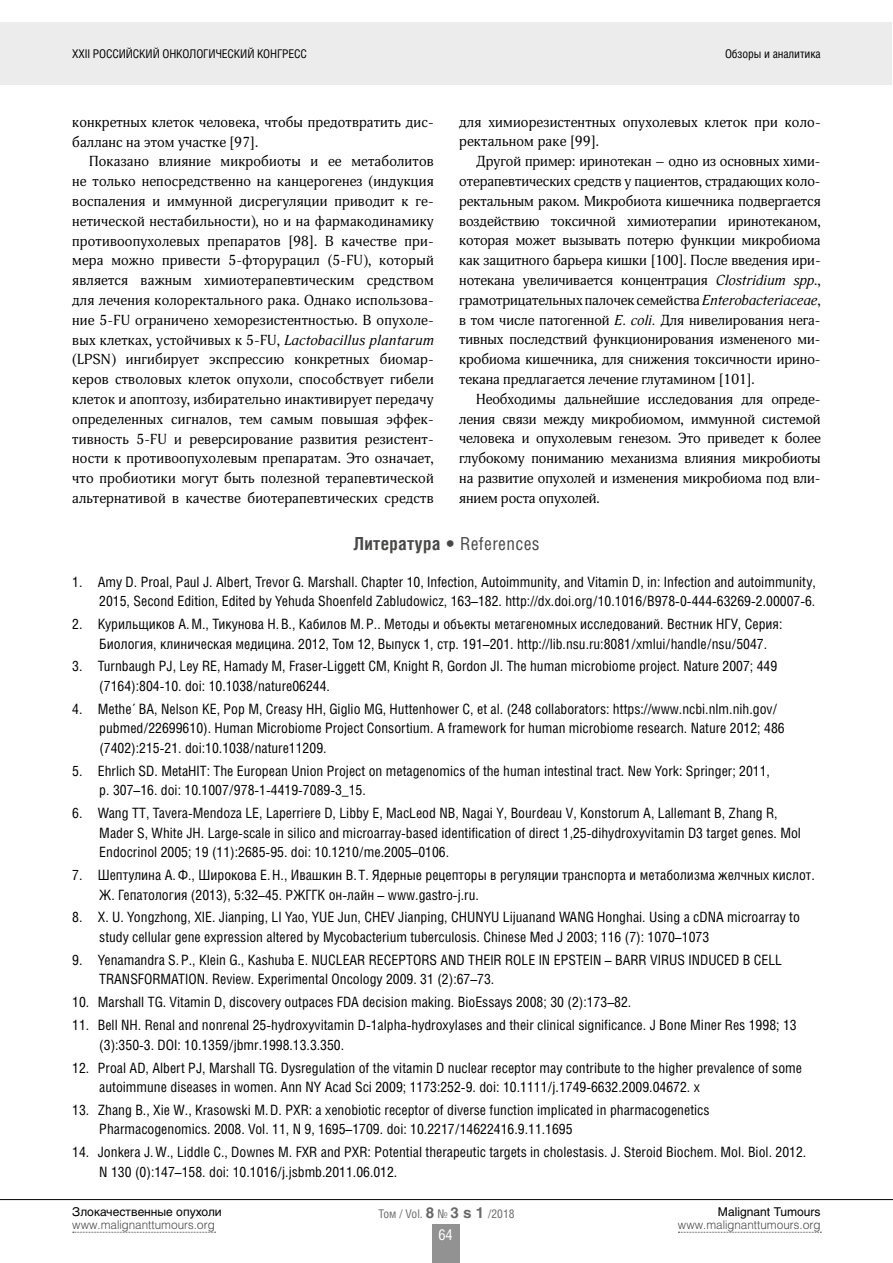
<style>
.page{position:relative;width:893px;height:1263px;background:#fff}
.page>*{position:absolute;margin:0;border:0;box-sizing:border-box;transform-origin:0 0}
.t1{font:700 18px "Helios Cond C";letter-spacing:.02em;color:#484847}
.t2{font:15px "Helios Cond C";color:#fff}
.t3{font:14.25px/19.5px "Helios Cond C";color:#000}
.t4{font:14.25px/19.8px "Adonis C";letter-spacing:.01em;color:#000;text-align:justify}
.t5{font:12px "Helios Cond C";letter-spacing:-.01em;color:#000}
.t6{font:12px "Helios Light C";color:#484847}
.t7{font:12px "Helios C";color:#000}
.t8{font:12px "Helios Cond C";color:#696968}
.s1{font-style:italic}
.s2{font-weight:400}
.s3{font-family:"Arial Narrow"}
.s4{font-family:"Helios C";font-weight:700;font-size:15px}
</style>
<div class="page">
<div style="left:0;top:22px;width:892px;height:63px;background:#ececec"></div>
<hr style="left:0;top:1199px;width:893px;height:1px;background:#000">
<svg style="left:73px;top:1232px;width:143px;height:1px"></svg>
<svg style="left:678px;top:1232px;width:143px;height:1px"></svg>
<div style="left:432px;top:1225px;width:27px;height:38px;background:#919291"></div>
<p class="t5" style="left:72px;top:47px;width:236px">XXII РОССИЙСКИЙ ОНКОЛОГИЧЕСКИЙ КОНГРЕСС</p>
<p class="t5" style="left:725px;top:47px;width:97px">Обзоры и аналитика</p>
<p class="t4" style="left:72px;top:112px;width:363px">конкретных клеток человека, чтобы предотвратить дис‑ балланс на этом участке [97].</p>
<p class="t4" style="left:72px;top:152px;width:363px;text-indent:17px">Показано влияние микробиоты и ее метаболитов не только непосредственно на канцерогенез (индукция воспаления и иммунной дисрегуляции приводит к ге‑ нетической нестабильности), но и на фармакодинамику противоопухолевых препаратов [98]. В качестве при‑ мера можно привести 5‑фторурацил (5‑FU), который является важным химиотерапевтическим средством для лечения колоректального рака. Однако использова‑ ние 5‑FU ограничено хеморезистентностью. В опухоле‑ вых клетках, устойчивых к 5‑FU, <span class="s1">Lactobacillus plantarum </span>(LPSN) ингибирует экспрессию конкретных биомар‑ керов стволовых клеток опухоли, способствует гибели клеток и апоптозу, избирательно инактивирует передачу определенных сигналов, тем самым повышая эффек‑ тивность 5‑FU и реверсирование развития резистент‑ ности к противоопухолевым препаратам. Это означает, что пробиотики могут быть полезной терапевтической альтернативой в качестве биотерапевтических средств</p>
<p class="t4" style="left:459px;top:112px;width:363px">для химиорезистентных опухолевых клеток при коло‑ ректальном раке [99].</p>
<p class="t4" style="left:459px;top:152px;width:363px;text-indent:17px">Другой пример: иринотекан – одно из основных хими‑ отерапевтических средств у пациентов, страдающих коло‑ ректальным раком. Микробиота кишечника подвергается воздействию токсичной химиотерапии иринотеканом, которая может вызывать потерю функции микробиома как защитного барьера кишки [100]. После введения ири‑ нотекана увеличивается концентрация <span class="s1">Clostridium spp</span>., грамотрицательных палочек семейства <span class="s1">Enterobacteriaceae</span>, в том числе патогенной <span class="s1">E. coli.</span> Для нивелирования нега‑ тивных последствий функционирования измененого ми‑ кробиома кишечника, для снижения токсичности ирино‑ текана предлагается лечение глутамином [101].</p>
<p class="t4" style="left:459px;top:389px;width:363px;text-indent:17px">Необходимы дальнейшие исследования для опреде‑ ления связи между микробиомом, иммунной системой человека и опухолевым генезом. Это приведет к более глубокому пониманию механизма влияния микробиоты на развитие опухолей и изменения микробиома под вли‑ янием роста опухолей.</p>
<p class="t1" style="left:353px;top:533px;width:188px">Литература • <span class="s2">References</span></p>
<p class="t3" style="left:72px;top:571px;width:745px;text-align:right">1. Amy D. Proal, Paul J. Albert, Trevor G. Marshall. Chapter 10, Infection, Autoimmunity, and Vitamin D, in: Infection and autoimmunity,<br>2015, Second Edition, Edited by Yehuda Shoenfeld Zabludowicz, 163–182. http://dx.doi.org/10.1016/B978‑0‑444‑63269‑2.00007‑6.</p>
<p class="t3" style="left:99px;top:614px;width:685px;text-indent:-27px">2. Курильщиков А.М., Тикунова Н.В., Кабилов М.Р.. Методы и объекты метагеномных исследований. Вестник НГУ, Серия:<br>Биология, клиническая медицина. 2012, Том 12, Выпуск 1, стр. 191–201. http://lib.nsu.ru:8081/xmlui/handle/nsu/5047.</p>
<p class="t3" style="left:99px;top:656px;width:679px;text-indent:-27px">3. Turnbaugh PJ, Ley RE, Hamady M, Fraser-Liggett CM, Knight R, Gordon JI. The human microbiome project. Nature 2007; 449 (7164):804‑10. doi: 10.1038/nature06244.</p>
<p class="t3" style="left:99px;top:699px;width:687px;text-indent:-27px">4. Methe<span class="s3">´</span> BA, Nelson KE, Pop M, Creasy HH, Giglio MG, Huttenhower C, et al. (248 collaborators: https://www.ncbi.nlm.nih.gov/ pubmed/22699610). Human Microbiome Project Consortium. A framework for human microbiome research. Nature 2012; 486 (7402):215‑21. doi:10.1038/nature11209.</p>
<p class="t3" style="left:99px;top:761px;width:672px;text-indent:-27px">5. Ehrlich SD. MetaHIT: The European Union Project on metagenomics of the human intestinal tract. New York: Springer; 2011, p. 307–16. doi: 10.1007/978‑1‑4419‑7089‑3_15.</p>
<p class="t3" style="left:99px;top:803px;width:703px;text-indent:-27px">6. Wang TT, Tavera-Mendoza LE, Laperriere D, Libby E, MacLeod NB, Nagai Y, Bourdeau V, Konstorum A, Lallemant B, Zhang R,<br>Mader S, White JH. Large-scale in silico and microarray-based identification of direct 1,25‑dihydroxyvitamin D3 target genes. Mol<br>Endocrinol 2005; 19 (11):2685‑95. doi: 10.1210/me.2005–0106.</p>
<p class="t3" style="left:99px;top:865px;width:717px;text-indent:-27px">7. Шептулина А.Ф., Широкова Е.Н., Ивашкин В. Т. Ядерные рецепторы в регуляции транспорта и метаболизма желчных кислот.<br>Ж. Гепатология (2013), 5:32–45. РЖГГК он-лайн – www.gastro-j.ru.</p>
<p class="t3" style="left:99px;top:907px;width:702px;text-indent:-27px">8. X. U. Yongzhong, XIE. Jianping, LI Yao, YUE Jun, CHEV Jianping, CHUNYU Lijuanand WANG Honghai. Using a cDNA microarray to study cellular gene expression altered by Mycobacterium tuberculosis. Chinese Med J 2003; 116 (7): 1070–1073</p>
<p class="t3" style="left:99px;top:950px;width:684px;text-indent:-27px">9. Yenamandra S.P., Klein G., Kashuba E. NUCLEAR RECEPTORS AND THEIR ROLE IN EPSTEIN – BARR VIRUS INDUCED B CELL<br>TRANSFORMATION. Review. Experimental Oncology 2009. 31 (2):67–73.</p>
<p class="t3" style="left:72px;top:992px;width:560px">10. Marshall TG. Vitamin D, discovery outpaces FDA decision making. BioEssays 2008; 30 (2):173–82.</p>
<p class="t3" style="left:99px;top:1015px;width:699px;text-indent:-27px">11. Bell NH. Renal and nonrenal 25‑hydroxyvitamin D-1alpha-hydroxylases and their clinical significance. J Bone Miner Res 1998; 13 (3):350‑3. DOI: 10.1359/jbmr.1998.13.3.350.</p>
<p class="t3" style="left:99px;top:1057px;width:704px;text-indent:-27px">12. Proal AD, Albert PJ, Marshall TG. Dysregulation of the vitamin D nuclear receptor may contribute to the higher prevalence of some autoimmune diseases in women. Ann NY Acad Sci 2009; 1173:252‑9. doi: 10.1111/j.1749‑6632.2009.04672. x</p>
<p class="t3" style="left:99px;top:1100px;width:612px;text-indent:-27px">13. Zhang B., Xie W., Krasowski M.D. PXR: a xenobiotic receptor of diverse function implicated in pharmacogenetics<br>Pharmacogenomics. 2008. Vol. 11, N 9, 1695–1709. doi: 10.2217/14622416.9.11.1695</p>
<p class="t3" style="left:99px;top:1142px;width:708px;text-indent:-27px">14. Jonkera J.W., Liddle C., Downes M. FXR and PXR: Potential therapeutic targets in cholestasis. J. Steroid Biochem. Mol. Biol. 2012.<br>N 130 (0):147–158. doi: 10.1016/j.jsbmb.2011.06.012.</p>
<p class="t7" style="left:72px;top:1204px;width:151px">Злокачественные опухоли</p>
<p class="t6" style="left:72px;top:1218px;width:144px">www.malignanttumours.org</p>
<p class="t8" style="left:378px;top:1206px;width:138px">Том / Vol. <span class="s4">8</span> № <span class="s4">3 s 1</span> /2018</p>
<p class="t7" style="left:718px;top:1204px;width:104px">Malignant Tumours</p>
<p class="t6" style="left:678px;top:1218px;width:144px">www.malignanttumours.org</p>
<p class="t2" style="left:438px;top:1225px;width:16px">64</p>
</div>
